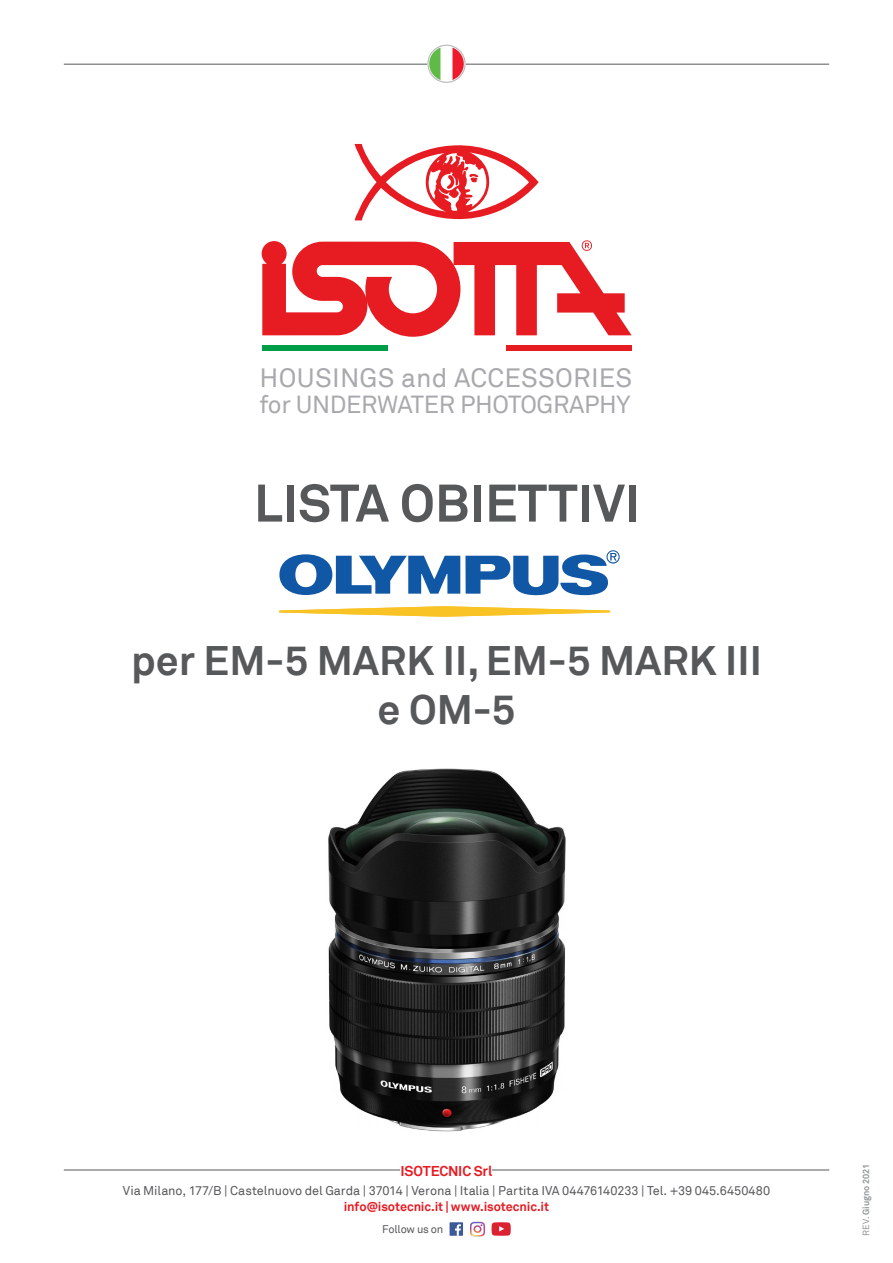
<style>
.page{position:relative;width:893px;height:1263px;background:#fff}
.page>*{position:absolute;margin:0;border:0;box-sizing:border-box;transform-origin:0 0}
.t1{font:700 52.2px "Akkurat";color:#57585a}
.t2{font:700 41.25px/49.3px "Akkurat";color:#57585a;text-align:center}
.t3{font:26.4px "Akkurat";letter-spacing:.01em;color:#a8a9ad}
.t4{font:24.75px "Akkurat";letter-spacing:-.015em;color:#a8a9ad}
.t5{font:700 14.25px "Akkurat";letter-spacing:-.01em;color:#e71b22}
.t6{font:12.75px "Akkurat";letter-spacing:-.005em;color:#57585a}
.t7{font:700 12.75px "Akkurat";letter-spacing:-.01em;color:#e71b22}
.t8{font:11.1px "Akkurat";letter-spacing:-.015em;color:#57585a}
.t9{font:700 9px "Akkurat";letter-spacing:.005em;color:#939598}
.s1{font-weight:400}
</style>
<div class="page">
<hr style="left:64px;top:64px;width:765px;height:1px;background:#57585a">
<svg style="left:427px;top:45px;width:39px;height:38px"></svg>
<div style="left:429px;top:46px;width:35px;height:36px;background:#f1f1f2;border-radius:50%"></div>
<div style="left:429px;top:46px;width:35px;height:35px;background:#fff;border-radius:50%"></div>
<svg style="left:452px;top:48px;width:12px;height:32px"></svg>
<svg style="left:429px;top:48px;width:11px;height:32px"></svg>
<div style="left:450px;top:1222px;width:13px;height:14px;background:#3c5a99"></div>
<svg style="left:455px;top:1224px;width:6px;height:12px"></svg>
<img style="left:470px;top:1222px;width:15px;height:14px">
<svg style="left:492px;top:1222px;width:19px;height:14px"></svg>
<hr style="left:64px;top:1169px;width:765px;height:1px;background:#57585a">
<div style="left:401px;top:1165px;width:91px;height:10px;background:#fff"></div>
<div style="left:506px;top:345px;width:126px;height:6px;background:#e71b22"></div>
<div style="left:262px;top:345px;width:126px;height:6px;background:#009d48"></div>
<svg style="left:355px;top:144px;width:184px;height:77px"></svg>
<svg style="left:262px;top:240px;width:370px;height:97px"></svg>
<img style="left:328px;top:768px;width:238px;height:364px">
<svg style="left:279px;top:550px;width:341px;height:45px"></svg>
<svg style="left:279px;top:606px;width:331px;height:11px"></svg>
<p class="t3" style="left:260px;top:362px;width:374px">HOUSINGS and ACCESSORIES</p>
<p class="t4" style="left:260px;top:390px;width:372px">for UNDERWATER PHOTOGRAPHY</p>
<p class="t1" style="left:254px;top:470px;width:388px">LISTA OBIETTIVI</p>
<p class="t2" style="left:131px;top:636px;width:632px">per EM-5 MARK II, EM-5 MARK III e OM-5</p>
<p class="t5" style="left:401px;top:1161px;width:93px">ISOTECNIC Srl</p>
<p class="t6" style="left:123px;top:1183px;width:649px">Via Milano, 177/B | Castelnuovo del Garda | 37014 | Verona | Italia | Partita IVA 04476140233 | Tel. +39 045.6450480</p>
<p class="t7" style="left:344px;top:1198px;width:207px">info@isotecnic.it | www.isotecnic.it</p>
<p class="t8" style="left:382px;top:1222px;width:63px">Follow us on</p>
<p class="t9" style="left:860px;top:1236px;width:74px;rotate:-90deg"><span class="s1">REV.</span> Giugno 2021</p>
</div>
